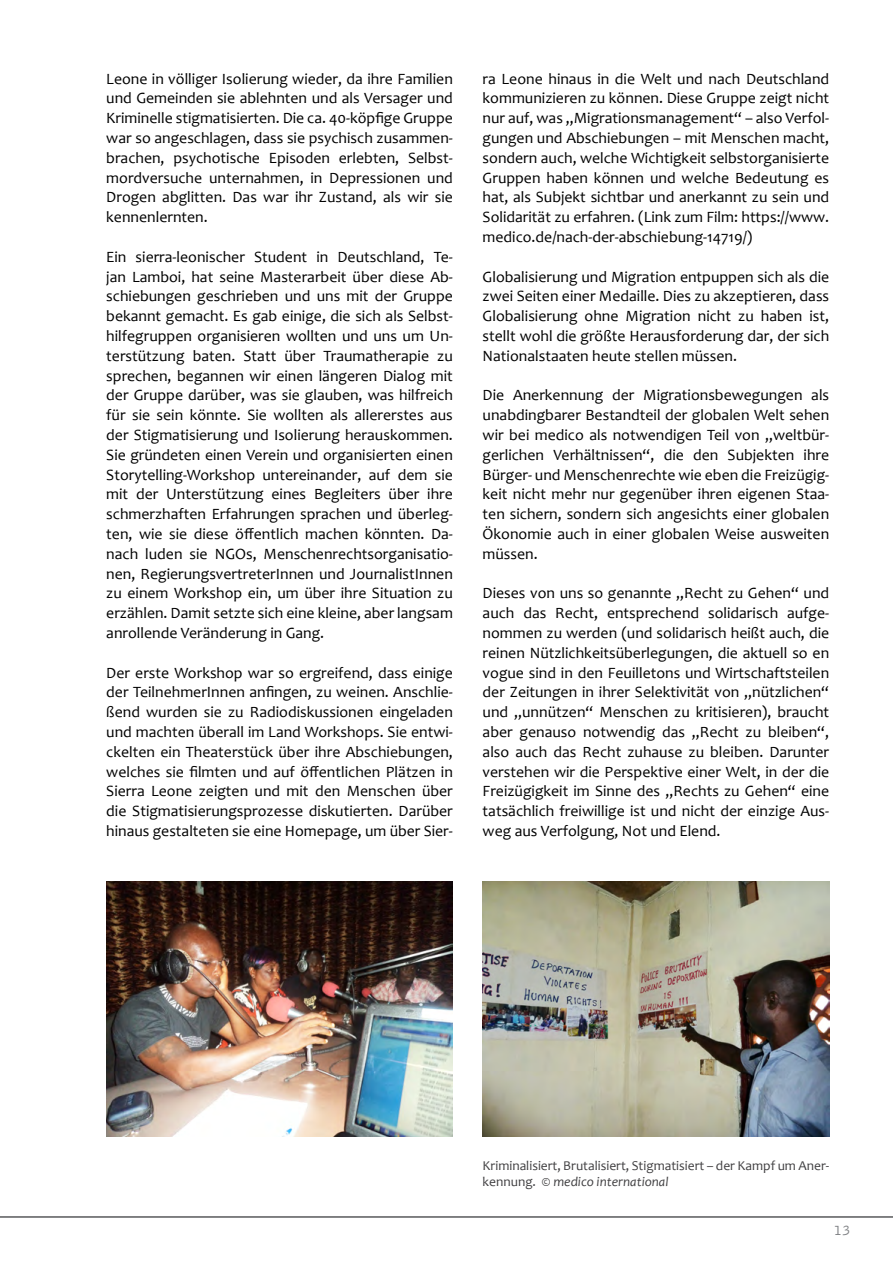
<style>
.page{position:relative;width:893px;height:1263px;background:#fff}
.page>*{position:absolute;margin:0;border:0;box-sizing:border-box;transform-origin:0 0}
.t1{font:15.75px/19.8px "Candara";color:#000;text-align:justify}
.t2{font:300 15px "Bell Gothic";color:#808285}
.t3{font:13.5px/16.5px "Candara";color:#414042}
.s1{font-style:italic}
</style>
<div class="page">
<hr style="left:0;top:1216px;width:893px;height:2px;background:#58595b">
<img style="left:483px;top:881px;width:346px;height:255px">
<img style="left:107px;top:881px;width:345px;height:255px">
<p class="t1" style="left:106px;top:68px;width:348px">Leone in völliger Isolierung wieder, da ihre Familien und Gemeinden sie ablehnten und als Versager und Kriminelle stigmatisierten. Die ca. 40-köpfige Gruppe war so angeschlagen, dass sie psychisch zusammen&shy;brachen, psychotische Episoden erlebten, Selbst&shy;mordversuche unternahmen, in Depressionen und Drogen abglitten. Das war ihr Zustand, als wir sie kennenlernten.</p>
<p class="t1" style="left:106px;top:247px;width:348px">Ein sierra-leonischer Student in Deutschland, Te&shy;jan Lamboi, hat seine Masterarbeit über diese Ab&shy;schiebungen geschrieben und uns mit der Gruppe bekannt gemacht. Es gab einige, die sich als Selbst&shy;hilfegruppen organisieren wollten und uns um Un&shy;terstützung baten. Statt über Traumatherapie zu sprechen, begannen wir einen längeren Dialog mit der Gruppe darüber, was sie glauben, was hilfreich für sie sein könnte. Sie wollten als allererstes aus der Stigmatisierung und Isolierung herauskommen.<br>Sie gründeten einen Verein und organisierten einen Storytelling-Workshop untereinander, auf dem sie mit der Unterstützung eines Begleiters über ihre schmerzhaften Erfahrungen sprachen und überleg&shy;ten, wie sie diese öffentlich machen könnten. Da&shy;nach luden sie NGOs, Menschenrechtsorganisatio&shy;nen, RegierungsvertreterInnen und JournalistInnen zu einem Workshop ein, um über ihre Situation zu erzählen. Damit setzte sich eine kleine, aber langsam anrollende Veränderung in Gang.</p>
<p class="t1" style="left:106px;top:662px;width:348px">Der erste Workshop war so ergreifend, dass einige der TeilnehmerInnen anfingen, zu weinen. Anschlie&shy;ßend wurden sie zu Radiodiskussionen eingeladen und machten überall im Land Workshops. Sie entwi&shy;ckelten ein Theaterstück über ihre Abschiebungen, welches sie filmten und auf öffentlichen Plätzen in Sierra Leone zeigten und mit den Menschen über die Stigmatisierungsprozesse diskutierten. Darüber hinaus gestalteten sie eine Homepage, um über Sier-</p>
<p class="t1" style="left:483px;top:68px;width:348px">ra Leone hinaus in die Welt und nach Deutschland kommunizieren zu können. Diese Gruppe zeigt nicht nur auf, was „Migrationsmanagement“ – also Verfol&shy;gungen und Abschiebungen – mit Menschen macht, sondern auch, welche Wichtigkeit selbstorganisierte Gruppen haben können und welche Bedeutung es hat, als Subjekt sichtbar und anerkannt zu sein und Solidarität zu erfahren. (Link zum Film: https://www. medico.de/nach-der-abschiebung-14719/)</p>
<p class="t1" style="left:483px;top:266px;width:348px">Globalisierung und Migration entpuppen sich als die zwei Seiten einer Medaille. Dies zu akzeptieren, dass Globalisierung ohne Migration nicht zu haben ist, stellt wohl die größte Herausforderung dar, der sich Nationalstaaten heute stellen müssen.</p>
<p class="t1" style="left:483px;top:385px;width:348px">Die Anerkennung der Migrationsbewegungen als unabdingbarer Bestandteil der globalen Welt sehen wir bei medico als notwendigen Teil von „weltbür&shy;gerlichen Verhältnissen“, die den Subjekten ihre Bürger- und Menschenrechte wie eben die Freizügig&shy;keit nicht mehr nur gegenüber ihren eigenen Staa&shy;ten sichern, sondern sich angesichts einer globalen Ökonomie auch in einer globalen Weise ausweiten müssen.</p>
<p class="t1" style="left:483px;top:583px;width:348px">Dieses von uns so genannte „Recht zu Gehen“ und auch das Recht, entsprechend solidarisch aufge&shy;nommen zu werden (und solidarisch heißt auch, die reinen Nützlichkeitsüberlegungen, die aktuell so en vogue sind in den Feuilletons und Wirtschaftsteilen der Zeitungen in ihrer Selektivität von „nützlichen“ und „unnützen“ Menschen zu kritisieren), braucht aber genauso notwendig das „Recht zu bleiben“, also auch das Recht zuhause zu bleiben. Darunter verstehen wir die Perspektive einer Welt, in der die Freizügigkeit im Sinne des „Rechts zu Gehen“ eine tatsächlich freiwillige ist und nicht der einzige Aus&shy;weg aus Verfolgung, Not und Elend.</p>
<p class="t3" style="left:483px;top:1157px;width:348px">Kriminalisiert, Brutalisiert, Stigmatisiert – der Kampf um Aner&shy;kennung. © <span class="s1">medico international</span></p>
<p class="t2" style="left:834px;top:1222px;width:18px">13</p>
</div>
